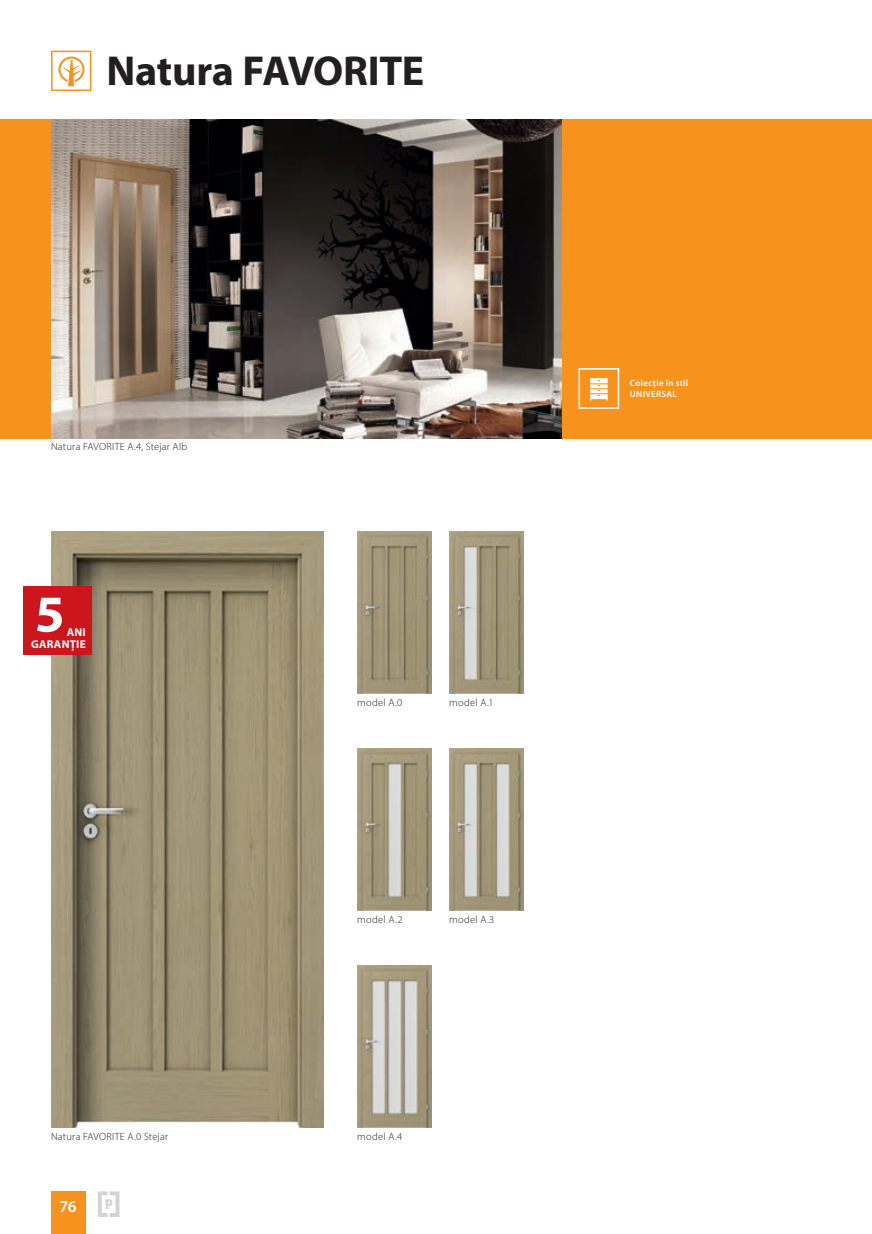
<style>
.page{position:relative;width:872px;height:1234px;background:#fff}
.page>*{position:absolute;margin:0;border:0;box-sizing:border-box;transform-origin:0 0}
.t1{font:700 52.2px "Myriad Pro";color:#fff;scale:1.04 1}
.Nazwa_KOLEKCJI{font:700 42px "Myriad Pro";letter-spacing:-.01em;color:#231f20}
.t2{font:600 16.5px "Myriad Pro";color:#fff}
.t3{font:700 11.25px "Myriad Pro";letter-spacing:.02em;color:#fff}
.podpis_model{font:300 10.5px "Myriad Pro";letter-spacing:.025em;color:#231f20}
.podpis_model-2{font:600 9px/10.8px "Myriad Pro";letter-spacing:.035em;color:#fff}
</style>
<div class="page">
<div style="left:0;top:119px;width:872px;height:319px;background:#f7931d"></div>
<div style="left:51px;top:1191px;width:34px;height:42px;background:#f7931d"></div>
<svg style="left:98px;top:1191px;width:21px;height:25px"></svg>
<img style="left:51px;top:119px;width:510px;height:319px">
<img style="left:357px;top:965px;width:75px;height:162px">
<img style="left:357px;top:748px;width:75px;height:162px">
<img style="left:357px;top:531px;width:75px;height:162px">
<img style="left:449px;top:748px;width:75px;height:162px">
<img style="left:449px;top:531px;width:75px;height:162px">
<img style="left:51px;top:531px;width:272px;height:596px">
<svg style="left:51px;top:51px;width:40px;height:40px"></svg>
<svg style="left:578px;top:368px;width:41px;height:41px"></svg>
<div style="left:23px;top:586px;width:68px;height:68px;background:#cd151d"></div>
<p class="Nazwa_KOLEKCJI" style="left:106px;top:44px;width:319px">Natura FAVORITE</p>
<p class="podpis_model" style="left:51px;top:440px;width:138px">Natura FAVORITE A.4, Stejar Alb</p>
<h1 class="t1" style="left:35px;top:580px;width:30px">5</h1>
<p class="t3" style="left:31px;top:637px;width:56px">GARANȚIE</p>
<p class="t3" style="left:67px;top:624px;width:21px">ANI</p>
<p class="podpis_model" style="left:51px;top:1129px;width:119px">Natura FAVORITE A.0 Stejar</p>
<h3 class="t2" style="left:60px;top:1195px;width:18px">76</h3>
<p class="podpis_model" style="left:357px;top:695px;width:47px">model A.0</p>
<p class="podpis_model" style="left:449px;top:695px;width:46px">model A.1</p>
<p class="podpis_model" style="left:357px;top:912px;width:47px">model A.2</p>
<p class="podpis_model" style="left:449px;top:912px;width:47px">model A.3</p>
<p class="podpis_model" style="left:357px;top:1129px;width:46px">model A.4</p>
<p class="podpis_model-2" style="left:630px;top:377px;width:60px">Colecție în stil<br>UNIVERSAL</p>
</div>
